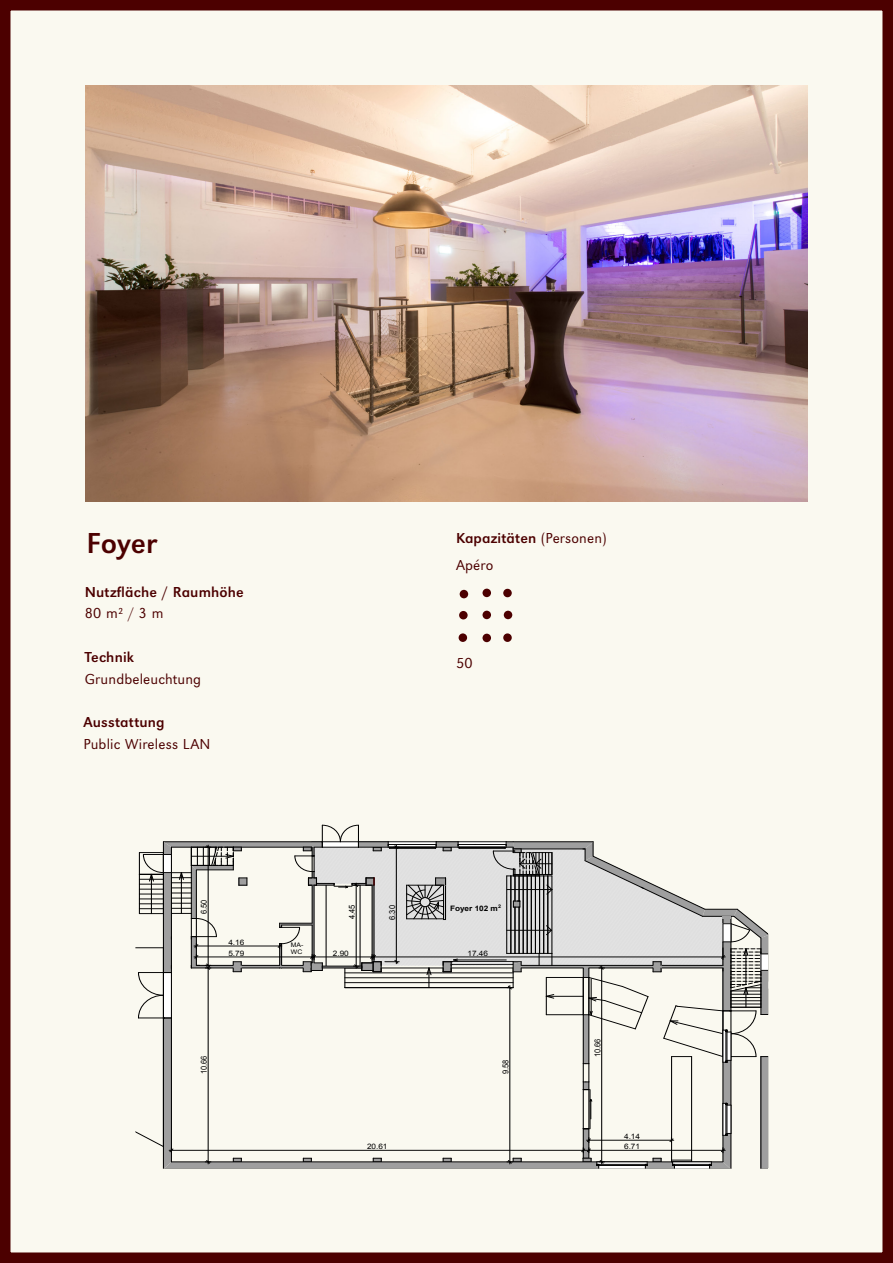
<style>
.page{position:relative;width:893px;height:1263px;background:#faf9f0}
.page>*{position:absolute;margin:0;border:0;box-sizing:border-box;transform-origin:0 0}
.Untertitel{font:30px "URW Grotesk";letter-spacing:.005em;color:#4c0000}
.Untertitel-2{font:15px "URW Grotesk";letter-spacing:.01em;color:#4c0000}
.Untertitel-3{font:300 15px "URW Grotesk";letter-spacing:.01em;color:#4c0000}
.Grundtext{font:300 15px "URW Grotesk";letter-spacing:.01em;color:#4c0000}
.t1{font:8.25px "Arial";letter-spacing:-.01em;color:#000;scale:.91 1}
.t2{font:7.5px "Arial";color:#000;scale:1.1 1}
.t3{font:700 7.5px "Arial";color:#000;scale:1.1 1}
.t4{font:6.3px/7.1px "Arial";color:#000;scale:1.1 1}
.s1{font-weight:300}
</style>
<div class="page">
<div style="left:0;top:0;width:893px;height:1263px;border:10px solid #4c0000"></div>
<img style="left:85px;top:85px;width:723px;height:416px">
<div style="left:482px;top:589px;width:9px;height:8px;background:#4c0000;border-radius:50%"></div>
<div style="left:460px;top:590px;width:8px;height:8px;background:#4c0000;border-radius:50%"></div>
<div style="left:503px;top:589px;width:9px;height:8px;background:#4c0000;border-radius:50%"></div>
<div style="left:504px;top:611px;width:8px;height:8px;background:#4c0000;border-radius:50%"></div>
<div style="left:459px;top:611px;width:9px;height:8px;background:#4c0000;border-radius:50%"></div>
<div style="left:482px;top:634px;width:9px;height:8px;background:#4c0000;border-radius:50%"></div>
<div style="left:482px;top:611px;width:9px;height:8px;background:#4c0000;border-radius:50%"></div>
<div style="left:503px;top:633px;width:9px;height:9px;background:#4c0000;border-radius:50%"></div>
<div style="left:459px;top:633px;width:8px;height:9px;background:#4c0000;border-radius:50%"></div>
<svg style="left:137px;top:825px;width:630px;height:342px"></svg>
<div style="left:134px;top:820px;width:636px;height:350px;border:2px solid #faf9f0"></div>
<p class="Untertitel" style="left:86px;top:526px;width:72px">Foyer</p>
<p class="Untertitel-2" style="left:85px;top:583px;width:160px">Nutzfläche / Raumhöhe</p>
<p class="Grundtext" style="left:85px;top:605px;width:80px">80 m² / 3 m</p>
<p class="Untertitel-2" style="left:85px;top:648px;width:51px">Technik</p>
<p class="Untertitel-3" style="left:85px;top:670px;width:118px">Grundbeleuchtung</p>
<p class="Untertitel-2" style="left:83px;top:713px;width:83px">Ausstattung</p>
<p class="Untertitel-3" style="left:83px;top:735px;width:129px">Public Wireless LAN</p>
<p class="t1" style="left:199px;top:914px;width:17px;rotate:-90deg">6.50</p>
<p class="Untertitel-2" style="left:456px;top:529px;width:152px">Kapazitäten <span class="s1">(Personen)</span></p>
<p class="Grundtext" style="left:456px;top:557px;width:39px">Apéro</p>
<p class="Grundtext" style="left:456px;top:655px;width:18px">50</p>
<p class="t1" style="left:347px;top:919px;width:17px;rotate:-90deg">4.45</p>
<p class="t1" style="left:387px;top:920px;width:17px;rotate:-90deg">6.30</p>
<p class="t3" style="left:450px;top:903px;width:48px">Foyer 102 m<sup>2</sup></p>
<p class="t2" style="left:228px;top:938px;width:16px">4.16</p>
<p class="t4" style="left:291px;top:941px;width:13px">MA-<br>WC</p>
<p class="t2" style="left:228px;top:948px;width:16px">5.79</p>
<p class="t2" style="left:333px;top:948px;width:16px">2.90</p>
<p class="t2" style="left:467px;top:948px;width:20px">17.46</p>
<p class="t1" style="left:199px;top:1074px;width:22px;rotate:-90deg">10.66</p>
<p class="t1" style="left:500px;top:1074px;width:17px;rotate:-90deg">9.58</p>
<p class="t1" style="left:592px;top:1057px;width:22px;rotate:-90deg">10.66</p>
<p class="t2" style="left:624px;top:1131px;width:16px">4.14</p>
<p class="t2" style="left:367px;top:1141px;width:20px">20.61</p>
<p class="t2" style="left:624px;top:1141px;width:16px">6.71</p>
</div>
